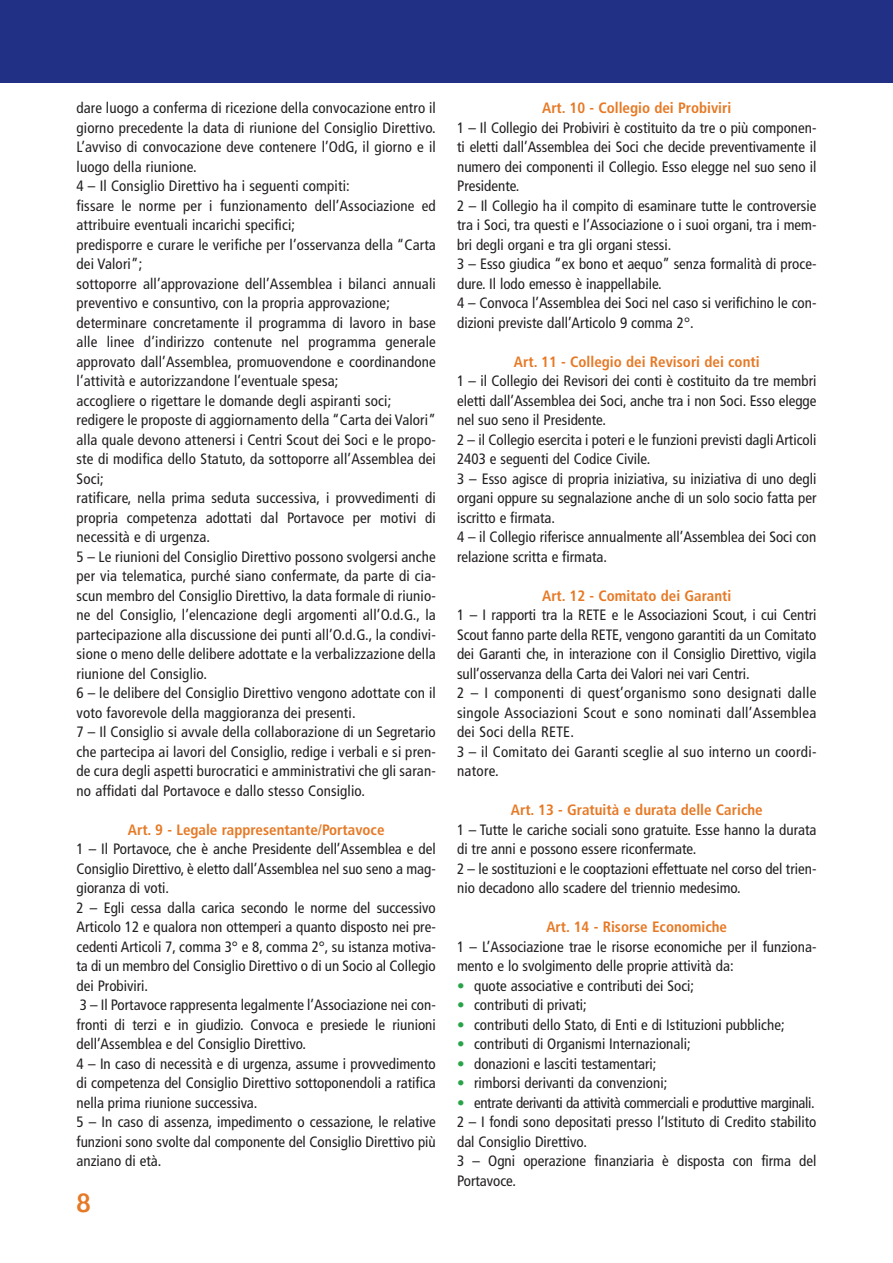
<style>
.page{position:relative;width:893px;height:1263px;background:#fff}
.page>*{position:absolute;margin:0;border:0;box-sizing:border-box;transform-origin:0 0}
.t1{font:27px "Chowderhead";color:#e67925}
.t2{font:condensed 15px/19.5px "Frutiger";color:#231f20}
.t3{font:700 condensed 15px "Frutiger";color:#e67925}
.s1{color:#29a347}
</style>
<div class="page">
<div style="left:0;top:0;width:893px;height:82px;background:#213085"></div>
<p class="t2" style="left:77px;top:100px;width:361px">dare luogo a conferma di ricezione della convocazione entro il giorno precedente la data di riunione del Consiglio Direttivo.<br>L’avviso di convocazione deve contenere l’OdG, il giorno e il luogo della riunione.<br>4 – Il Consiglio Direttivo ha i seguenti compiti:<br>fissare le norme per i funzionamento dell’Associazione ed attribuire eventuali incarichi specifici;<br>predisporre e curare le verifiche per l’osservanza della “Carta dei Valori”;<br>sottoporre all’approvazione dell’Assemblea i bilanci annuali preventivo e consuntivo, con la propria approvazione; determinare concretamente il programma di lavoro in base alle linee d’indirizzo contenute nel programma generale approvato dall’Assemblea, promuovendone e coordinandone l’attività e autorizzandone l’eventuale spesa;<br>accogliere o rigettare le domande degli aspiranti soci; redigere le proposte di aggiornamento della “Carta dei Valori” alla quale devono attenersi i Centri Scout dei Soci e le propo&shy;ste di modifica dello Statuto, da sottoporre all’Assemblea dei Soci;<br>ratificare, nella prima seduta successiva, i provvedimenti di propria competenza adottati dal Portavoce per motivi di necessità e di urgenza.<br>5 – Le riunioni del Consiglio Direttivo possono svolgersi anche per via telematica, purché siano confermate, da parte di cia&shy;scun membro del Consiglio Direttivo, la data formale di riunio&shy;ne del Consiglio, l’elencazione degli argomenti all’O.d.G., la partecipazione alla discussione dei punti all’O.d.G., la condivi&shy;sione o meno delle delibere adottate e la verbalizzazione della riunione del Consiglio.<br>6 – le delibere del Consiglio Direttivo vengono adottate con il voto favorevole della maggioranza dei presenti.<br>7 – Il Consiglio si avvale della collaborazione di un Segretario che partecipa ai lavori del Consiglio, redige i verbali e si pren&shy;de cura degli aspetti burocratici e amministrativi che gli saran&shy;no affidati dal Portavoce e dallo stesso Consiglio.</p>
<p class="t3" style="left:128px;top:824px;width:258px">Art. 9 - Legale rappresentante/Portavoce</p>
<p class="t2" style="left:76px;top:841px;width:361px">1 – Il Portavoce, che è anche Presidente dell’Assemblea e del Consiglio Direttivo, è eletto dall’Assemblea nel suo seno a mag&shy;gioranza di voti.<br>2 – Egli cessa dalla carica secondo le norme del successivo Articolo 12 e qualora non ottemperi a quanto disposto nei pre&shy;cedenti Articoli 7, comma 3° e 8, comma 2°, su istanza motiva&shy;ta di un membro del Consiglio Direttivo o di un Socio al Collegio dei Probiviri.<br>3 – Il Portavoce rappresenta legalmente l’Associazione nei con&shy;fronti di terzi e in giudizio. Convoca e presiede le riunioni dell’Assemblea e del Consiglio Direttivo.<br>4 – In caso di necessità e di urgenza, assume i provvedimento di competenza del Consiglio Direttivo sottoponendoli a ratifica nella prima riunione successiva.<br>5 – In caso di assenza, impedimento o cessazione, le relative funzioni sono svolte dal componente del Consiglio Direttivo più anziano di età.</p>
<h1 class="t1" style="left:77px;top:1186px;width:16px">8</h1>
<p class="t3" style="left:542px;top:102px;width:191px">Art. 10 - Collegio dei Probiviri</p>
<p class="t2" style="left:457px;top:119px;width:361px">1 – Il Collegio dei Probiviri è costituito da tre o più componen&shy;ti eletti dall’Assemblea dei Soci che decide preventivamente il numero dei componenti il Collegio. Esso elegge nel suo seno il Presidente.<br>2 – Il Collegio ha il compito di esaminare tutte le controversie tra i Soci, tra questi e l’Associazione o i suoi organi, tra i mem&shy;bri degli organi e tra gli organi stessi.<br>3 – Esso giudica “ex bono et aequo” senza formalità di proce&shy;dure. Il lodo emesso è inappellabile.<br>4 – Convoca l’Assemblea dei Soci nel caso si verifichino le con&shy;dizioni previste dall’Articolo 9 comma 2°.</p>
<p class="t3" style="left:514px;top:356px;width:247px">Art. 11 - Collegio dei Revisori dei conti</p>
<p class="t2" style="left:457px;top:373px;width:361px">1 – il Collegio dei Revisori dei conti è costituito da tre membri eletti dall’Assemblea dei Soci, anche tra i non Soci. Esso elegge nel suo seno il Presidente.<br>2 – il Collegio esercita i poteri e le funzioni previsti dagli Articoli 2403 e seguenti del Codice Civile.<br>3 – Esso agisce di propria iniziativa, su iniziativa di uno degli organi oppure su segnalazione anche di un solo socio fatta per iscritto e firmata.<br>4 – il Collegio riferisce annualmente all’Assemblea dei Soci con relazione scritta e firmata.</p>
<p class="t3" style="left:542px;top:590px;width:191px">Art. 12 - Comitato dei Garanti</p>
<p class="t2" style="left:457px;top:607px;width:361px">1 – I rapporti tra la RETE e le Associazioni Scout, i cui Centri Scout fanno parte della RETE, vengono garantiti da un Comitato dei Garanti che, in interazione con il Consiglio Direttivo, vigila sull’osservanza della Carta dei Valori nei vari Centri.<br>2 – I componenti di quest’organismo sono designati dalle singole Associazioni Scout e sono nominati dall’Assemblea dei Soci della RETE.<br>3 – il Comitato dei Garanti sceglie al suo interno un coordi&shy;natore.</p>
<p class="t3" style="left:511px;top:804px;width:253px">Art. 13 - Gratuità e durata delle Cariche</p>
<p class="t2" style="left:457px;top:821px;width:361px">1 – Tutte le cariche sociali sono gratuite. Esse hanno la durata di tre anni e possono essere riconfermate.<br>2 – le sostituzioni e le cooptazioni effettuate nel corso del trien&shy;nio decadono allo scadere del triennio medesimo.</p>
<p class="t3" style="left:546px;top:921px;width:182px">Art. 14 - Risorse Economiche</p>
<p class="t2" style="left:457px;top:938px;width:361px">1 – L’Associazione trae le risorse economiche per il funziona&shy;mento e lo svolgimento delle proprie attività da:</p>
<p class="t2" style="left:457px;top:977px;width:238px"><span class="s1">•</span> quote associative e contributi dei Soci;</p>
<p class="t2" style="left:457px;top:997px;width:131px"><span class="s1">•</span> contributi di privati;</p>
<p class="t2" style="left:457px;top:1016px;width:329px"><span class="s1">•</span> contributi dello Stato, di Enti e di Istituzioni pubbliche;</p>
<p class="t2" style="left:457px;top:1036px;width:235px"><span class="s1">•</span> contributi di Organismi Internazionali;</p>
<p class="t2" style="left:457px;top:1055px;width:201px"><span class="s1">•</span> donazioni e lasciti testamentari;</p>
<p class="t2" style="left:457px;top:1075px;width:212px"><span class="s1">•</span> rimborsi derivanti da convenzioni;</p>
<p class="t2" style="left:457px;top:1094px;width:361px"><span class="s1">•</span> entrate derivanti da attività commerciali e produttive marginali.<br>2 – I fondi sono depositati presso l’Istituto di Credito stabilito dal Consiglio Direttivo.<br>3 – Ogni operazione finanziaria è disposta con firma del Portavoce.</p>
</div>
